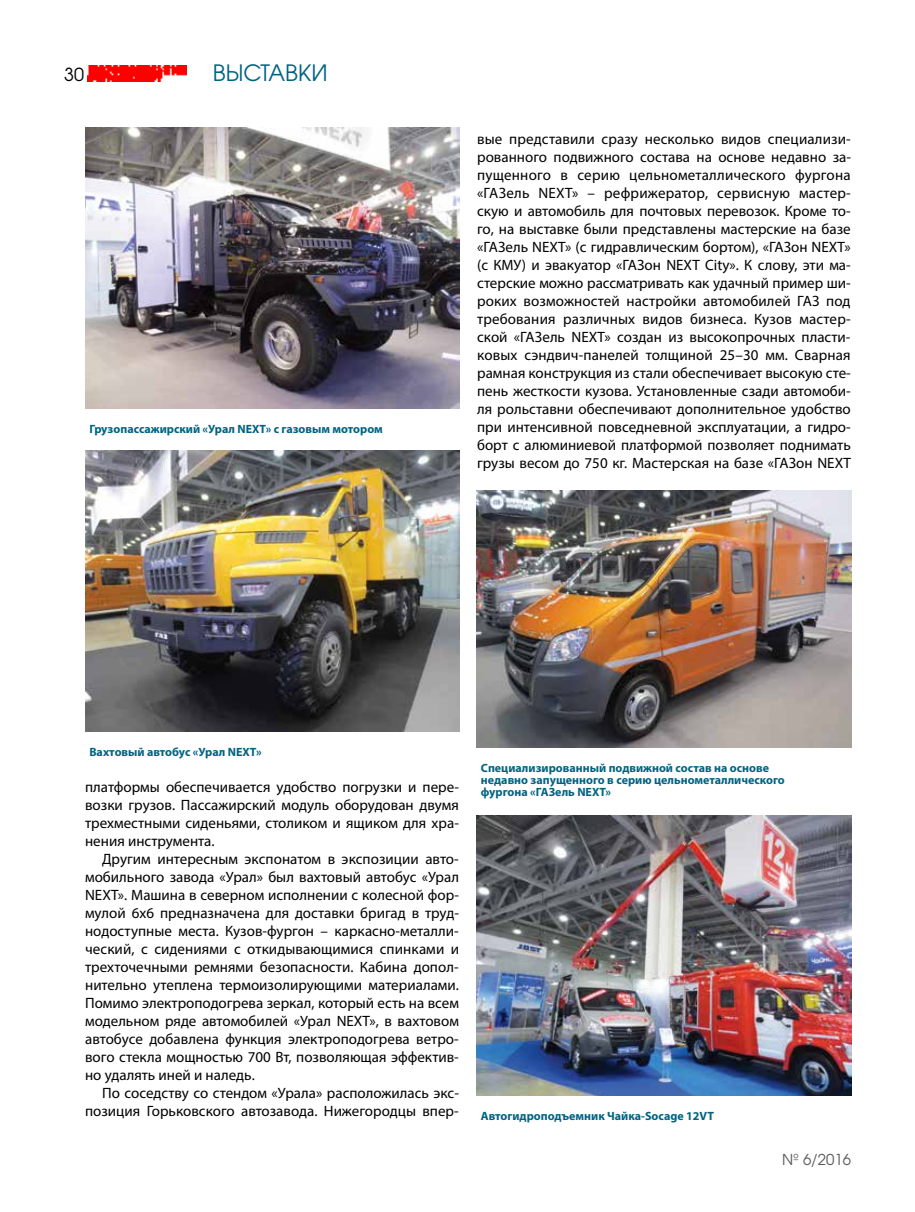
<style>
.page{position:relative;width:915px;height:1212px;background:#fff}
.page>*{position:absolute;margin:0;border:0;box-sizing:border-box;transform-origin:0 0}
.t1{font:22.5px "AG Avalanche C";color:#006382}
.t2{font:18px "AG Avalanche C";color:#000}
.t3{font:15px/18px "Myriad Pro";color:#000;text-align:justify}
.t4{font:15px "AG Avalanche C";color:#58595b}
.t5{font:700 12px/12px "Myriad Pro";color:#006382}
</style>
<div class="page">
<img style="left:88px;top:65px;width:99px;height:17px">
<img style="left:85px;top:128px;width:374px;height:280px">
<img style="left:85px;top:450px;width:374px;height:281px">
<img style="left:476px;top:490px;width:374px;height:257px">
<img style="left:476px;top:815px;width:374px;height:281px">
<p class="t2" style="left:64px;top:63px;width:21px">30</p>
<h1 class="t1" style="left:213px;top:59px;width:116px">ВЫСТАВКИ</h1>
<p class="t5" style="left:89px;top:422px;width:295px">Грузопассажирский «Урал NEXT» с газовым мотором</p>
<p class="t3" style="left:477px;top:130px;width:375px">вые представили сразу несколько видов специализи&shy;рованного подвижного состава на основе недавно за&shy;пущенного в серию цельнометаллического фургона «ГАЗель NEXT» – рефрижератор, сервисную мастер&shy;скую и автомобиль для почтовых перевозок. Кроме то&shy;го, на выставке были представлены мастерские на базе «ГАЗель NEXT» (с гидравлическим бортом), «ГАЗон NEXT» (с КМУ) и эвакуатор «ГАЗон NEXT City». К слову, эти ма&shy;стерские можно рассматривать как удачный пример ши&shy;роких возможностей настройки автомобилей ГАЗ под требования различных видов бизнеса. Кузов мастер&shy;ской «ГАЗель NEXT» создан из высокопрочных пласти&shy;ковых сэндвич-панелей толщиной 25–30 мм. Сварная рамная конструкция из стали обеспечивает высокую сте&shy;пень жесткости кузова. Установленные сзади автомоби&shy;ля рольставни обеспечивают дополнительное удобство при интенсивной повседневной эксплуатации, а гидро&shy;борт с алюминиевой платформой позволяет поднимать грузы весом до 750 кг. Мастерская на базе «ГАЗон NEXT</p>
<p class="t5" style="left:89px;top:745px;width:174px">Вахтовый автобус «Урал NEXT»</p>
<p class="t3" style="left:85px;top:778px;width:375px">платформы обеспечивается удобство погрузки и пере&shy;возки грузов. Пассажирский модуль оборудован двумя трехместными сиденьями, столиком и ящиком для хра&shy;нения инструмента.</p>
<p class="t3" style="left:85px;top:850px;width:375px;text-indent:17px">Другим интересным экспонатом в экспозиции авто&shy;мобильного завода «Урал» был вахтовый автобус «Урал NEXT». Машина в северном исполнении с колесной фор&shy;мулой 6х6 предназначена для доставки бригад в труд&shy;нодоступные места. Кузов-фургон – каркасно-металли&shy;ческий, с сидениями с откидывающимися спинками и трехточечными ремнями безопасности. Кабина допол&shy;нительно утеплена термоизолирующими материалами.<br>Помимо электроподогрева зеркал, который есть на всем модельном ряде автомобилей «Урал NEXT», в вахтовом автобусе добавлена функция электроподогрева ветро&shy;вого стекла мощностью 700 Вт, позволяющая эффектив&shy;но удалять иней и наледь.</p>
<p class="t3" style="left:85px;top:1084px;width:375px;text-align:right">По соседству со стендом «Урала» расположилась экс&shy;позиция Горьковского автозавода. Нижегородцы впер-</p>
<p class="t5" style="left:480px;top:761px;width:305px">Специализированный подвижной состав на основе недавно запущенного в серию цельнометаллического фургона «ГАЗель NEXT»</p>
<p class="t5" style="left:480px;top:1110px;width:234px">Автогидроподъемник Чайка-Socage 12VT</p>
<p class="t4" style="left:781px;top:1150px;width:70px">№ 6/2016</p>
</div>
